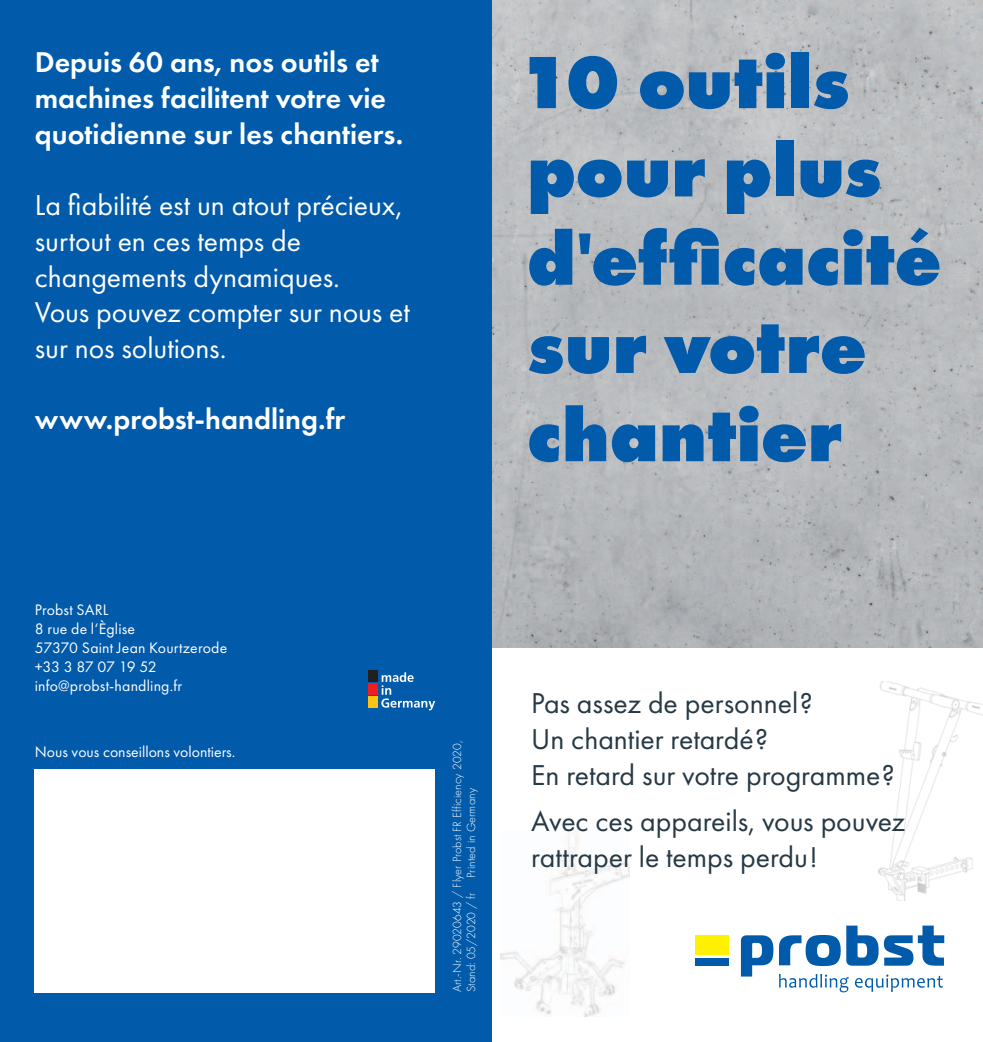
<style>
.page{position:relative;width:983px;height:1042px;background:#fff}
.page>*{position:absolute;margin:0;border:0;box-sizing:border-box;transform-origin:0 0}
.t1{font:800 76.65px/88.2px "Futura PT";color:#015aaa}
.t2{font:29.75px/35.7px "Futura PT";color:#263944}
.t3{font:29.75px/35.7px "Futura PT";color:#fff}
.t4{font:600 29.75px/35.7px "Futura PT";color:#fff}
.t5{font:15.75px/18.9px "Futura PT";letter-spacing:.005em;color:#fff}
.t6{font:300 12.25px/14px "Futura PT";letter-spacing:.01em;color:#fff}
</style>
<div class="page">
<img style="left:878px;top:681px;width:104px;height:220px">
<img style="left:501px;top:830px;width:128px;height:186px">
<img style="left:491px;top:0;width:491px;height:647px">
<div style="left:0;top:0;width:491px;height:1042px;background:#015aaa"></div>
<svg style="left:381px;top:672px;width:54px;height:38px"></svg>
<div style="left:368px;top:670px;width:9px;height:12px;background:#231f20"></div>
<div style="left:368px;top:683px;width:9px;height:12px;background:#ee1d23"></div>
<div style="left:368px;top:696px;width:9px;height:12px;background:#fec210"></div>
<div style="left:35px;top:769px;width:400px;height:223px;background:#fff"></div>
<div style="left:695px;top:935px;width:34px;height:19px;background:#fff101"></div>
<div style="left:695px;top:958px;width:34px;height:7px;background:#015aaa"></div>
<svg style="left:740px;top:925px;width:205px;height:67px"></svg>
<h2 class="t4" style="left:35px;top:46px;width:370px">Depuis 60 ans, nos outils et machines facilitent votre vie quotidienne sur les chantiers.</h2>
<h2 class="t3" style="left:35px;top:189px;width:376px">La fiabilité est un atout précieux, surtout en ces temps de changements dynamiques.<br>Vous pouvez compter sur nous et sur nos solutions.</h2>
<h2 class="t4" style="left:35px;top:403px;width:312px">www.probst-handling.fr</h2>
<h1 class="t1" style="left:516px;top:40px;width:426px">10 outils pour plus d'efficacité sur votre chantier</h1>
<p class="t5" style="left:35px;top:601px;width:194px">Probst SARL<br>8 rue de l‘Èglise<br>57370 Saint Jean Kourtzerode +33 3 87 07 19 52 info@probst-handling.fr</p>
<p class="t5" style="left:35px;top:743px;width:202px">Nous vous conseillons volontiers.</p>
<p class="t6" style="left:450px;top:992px;width:253px;rotate:-90deg">Art.-Nr. 29020643 / Flyer Probst FR Efficiency 2020,<br>Stand: 05/2020 / fr Printed in Germany</p>
<h2 class="t2" style="left:531px;top:686px;width:365px">Pas assez de personnel?<br>Un chantier retardé?<br>En retard sur votre programme?</h2>
<h2 class="t2" style="left:531px;top:804px;width:375px">Avec ces appareils, vous pouvez rattraper le temps perdu!</h2>
</div>
